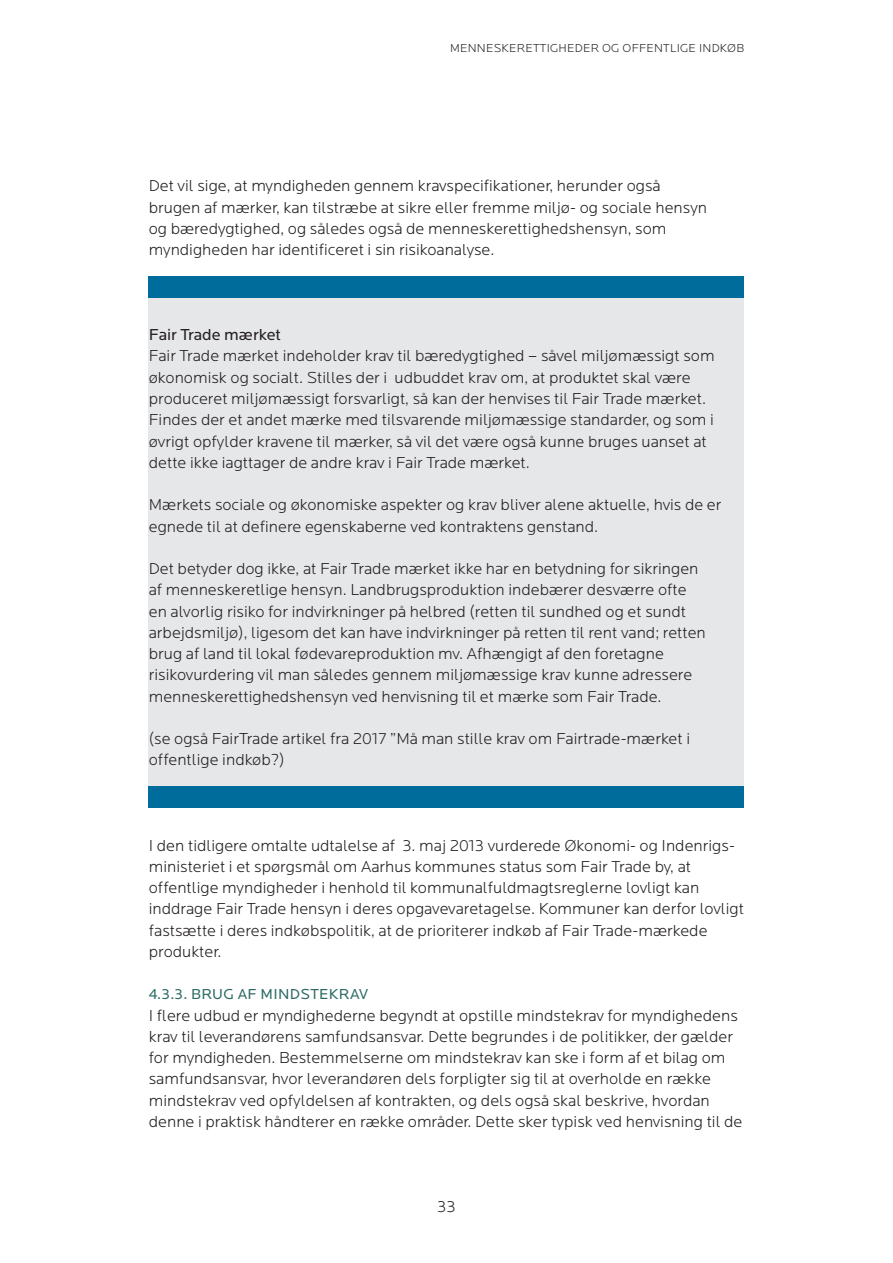
<style>
.page{position:relative;width:893px;height:1263px;background:#fff}
.page>*{position:absolute;margin:0;border:0;box-sizing:border-box;transform-origin:0 0}
.Brød_m_luft{font:300 16.5px/21.3px "Locator";color:#231f20}
.MR_4{font:16.5px "Locator";color:#231f20}
.MR_3{font:15px "Locator";letter-spacing:.02em;color:#2d6b64}
.t1{font:300 12px "Locator";letter-spacing:.02em;color:#231f20}
</style>
<div class="page">
<div style="left:149px;top:298px;width:595px;height:489px;background:#e6e7e9"></div>
<div style="left:149px;top:276px;width:595px;height:22px;background:#006c9b"></div>
<div style="left:149px;top:787px;width:595px;height:21px;background:#006c9b"></div>
<p class="t1" style="left:450px;top:41px;width:295px">MENNESKERETTIGHEDER OG OFFENTLIGE INDKØB</p>
<p class="Brød_m_luft" style="left:149px;top:176px;width:560px">Det vil sige, at myndigheden gennem kravspecifikationer, herunder også brugen af mærker, kan tilstræbe at sikre eller fremme miljø- og sociale hensyn og bæredygtighed, og således også de menneskerettighedshensyn, som myndigheden har identificeret i sin risikoanalyse.</p>
<h5 class="MR_4" style="left:149px;top:326px;width:134px">Fair Trade mærket</h5>
<p class="Brød_m_luft" style="left:149px;top:346px;width:567px">Fair Trade mærket indeholder krav til bæredygtighed – såvel miljømæssigt som økonomisk og socialt. Stilles der i udbuddet krav om, at produktet skal være produceret miljømæssigt forsvarligt, så kan der henvises til Fair Trade mærket.<br>Findes der et andet mærke med tilsvarende miljømæssige standarder, og som i øvrigt opfylder kravene til mærker, så vil det være også kunne bruges uanset at dette ikke iagttager de andre krav i Fair Trade mærket.</p>
<p class="Brød_m_luft" style="left:149px;top:495px;width:574px">Mærkets sociale og økonomiske aspekter og krav bliver alene aktuelle, hvis de er egnede til at definere egenskaberne ved kontraktens genstand.</p>
<p class="Brød_m_luft" style="left:149px;top:558px;width:559px">Det betyder dog ikke, at Fair Trade mærket ikke har en betydning for sikringen af menneskeretlige hensyn. Landbrugsproduktion indebærer desværre ofte en alvorlig risiko for indvirkninger på helbred (retten til sundhed og et sundt arbejdsmiljø), ligesom det kan have indvirkninger på retten til rent vand; retten brug af land til lokal fødevareproduktion mv. Afhængigt af den foretagne risikovurdering vil man således gennem miljømæssige krav kunne adressere menneskerettighedshensyn ved henvisning til et mærke som Fair Trade.</p>
<p class="Brød_m_luft" style="left:149px;top:729px;width:543px">(se også FairTrade artikel fra 2017 ”Må man stille krav om Fairtrade-mærket i offentlige indkøb?)</p>
<p class="Brød_m_luft" style="left:149px;top:835px;width:597px">I den tidligere omtalte udtalelse af 3. maj 2013 vurderede Økonomi- og Indenrigs&shy;ministeriet i et spørgsmål om Aarhus kommunes status som Fair Trade by, at offentlige myndigheder i henhold til kommunalfuldmagtsreglerne lovligt kan inddrage Fair Trade hensyn i deres opgavevaretagelse. Kommuner kan derfor lovligt fastsætte i deres indkøbspolitik, at de prioriterer indkøb af Fair Trade-mærkede produkter.</p>
<h4 class="MR_3" style="left:149px;top:986px;width:221px">4.3.3. BRUG AF MINDSTEKRAV</h4>
<p class="Brød_m_luft" style="left:149px;top:1005px;width:595px">I flere udbud er myndighederne begyndt at opstille mindstekrav for myndighedens krav til leverandørens samfundsansvar. Dette begrundes i de politikker, der gælder for myndigheden. Bestemmelserne om mindstekrav kan ske i form af et bilag om samfundsansvar, hvor leverandøren dels forpligter sig til at overholde en række mindstekrav ved opfyldelsen af kontrakten, og dels også skal beskrive, hvordan denne i praktisk håndterer en række områder. Dette sker typisk ved henvisning til de</p>
<p class="Brød_m_luft" style="left:437px;top:1196px;width:20px">33</p>
</div>
